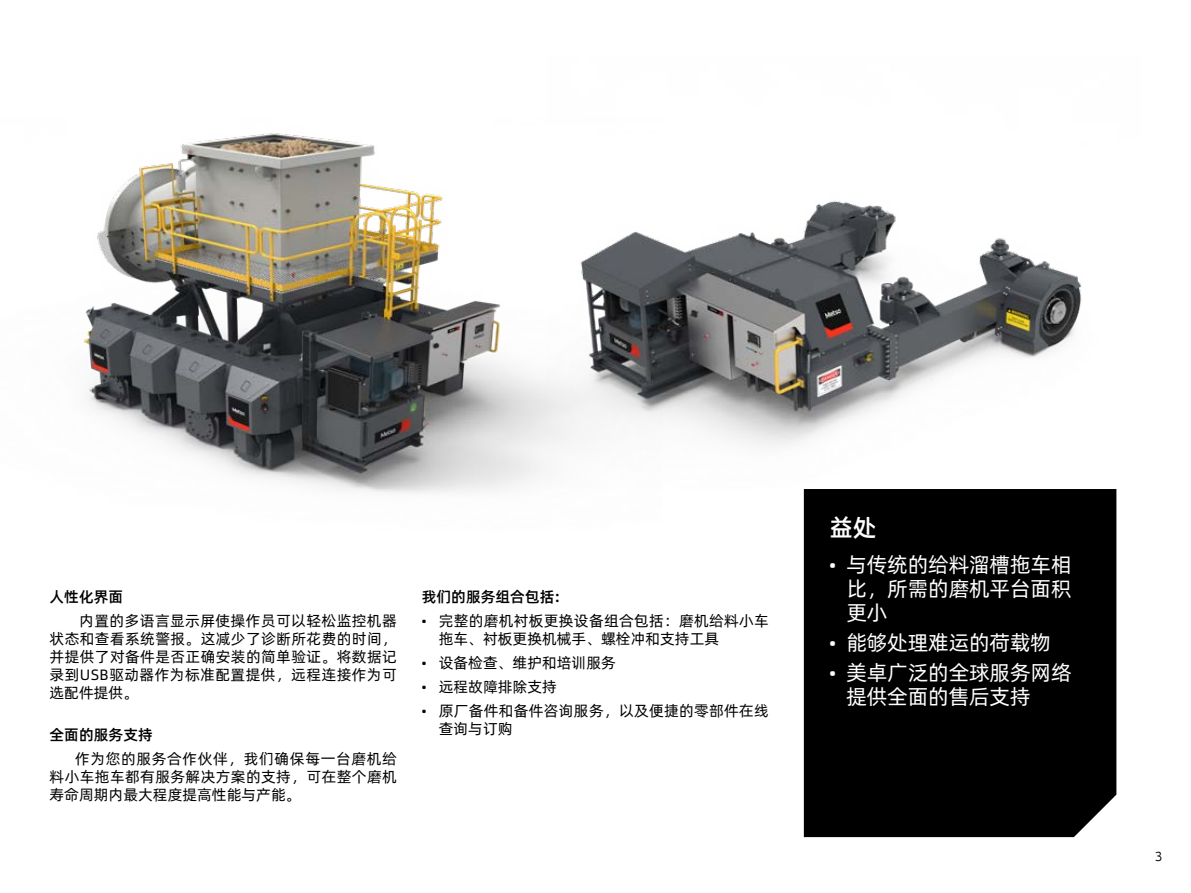
<style>
.page{position:relative;width:1191px;height:893px;background:#fff}
.page>*{position:absolute;margin:0;border:0;box-sizing:border-box;transform-origin:0 0}
.t1{font:700 24px "Alibaba Pu Hui Ti 2 75 Semi";color:#fff}
.t2{font:21px/24px "Alibaba Pu Hui Ti 2 55 Regular";letter-spacing:-.01em;color:#fff;text-align:justify}
.t3{font:15px/18px "Alibaba Pu Hui Ti 2 55 Regular";letter-spacing:.015em;color:#000;text-align:justify}
.t4{font:700 15px "Alibaba Pu Hui Ti 2 75 Semi";color:#000}
.t5{font:300 13.5px "GT Eesti LC Text";color:#000}
</style>
<div class="page">
<div style="left:804px;top:489px;width:312px;height:348px;background:#000"></div>
<img style="left:83px;top:133px;width:464px;height:360px">
<img style="left:547px;top:201px;width:535px;height:245px">
<p class="t4" style="left:50px;top:585px;width:75px">人性化界面</p>
<p class="t3" style="left:50px;top:611px;width:349px;text-indent:30px">内置的多语言显示屏使操作员可以轻松监控机器状态和查看系统警报。这减少了诊断所花费的时间，并提供了对备件是否正确安装的简单验证。将数据记录到USB驱动器作为标准配置提供，远程连接作为可选配件提供。</p>
<p class="t4" style="left:50px;top:723px;width:105px">全面的服务支持</p>
<p class="t3" style="left:50px;top:749px;width:349px;text-indent:26px">作为您的服务合作伙伴，我们确保每一台磨机给料小车拖车都有服务解决方案的支持，可在整个磨机寿命周期内最大程度提高性能与产能。</p>
<p class="t4" style="left:422px;top:585px;width:140px">我们的服务组合包括:</p>
<p class="t3" style="left:439px;top:611px;width:332px;text-indent:-17px">• 完整的磨机衬板更换设备组合包括：磨机给料小车拖车、衬板更换机械手、螺栓冲和支持工具</p>
<p class="t3" style="left:422px;top:653px;width:196px">• 设备检查、维护和培训服务</p>
<p class="t3" style="left:422px;top:677px;width:137px">• 远程故障排除支持</p>
<p class="t3" style="left:439px;top:701px;width:332px;text-indent:-17px">• 原厂备件和备件咨询服务，以及便捷的零部件在线查询与订购</p>
<h1 class="t1" style="left:829px;top:509px;width:48px">益处</h1>
<h2 class="t2" style="left:846px;top:551px;width:227px;text-indent:-17px">• 与传统的给料溜槽拖车相比，所需的磨机平台面积更小</h2>
<h2 class="t2" style="left:829px;top:629px;width:223px">• 能够处理难运的荷载物</h2>
<h2 class="t2" style="left:846px;top:659px;width:227px;text-indent:-17px">• 美卓广泛的全球服务网络提供全面的售后支持</h2>
<p class="t5" style="left:1155px;top:849px;width:8px">3</p>
</div>
